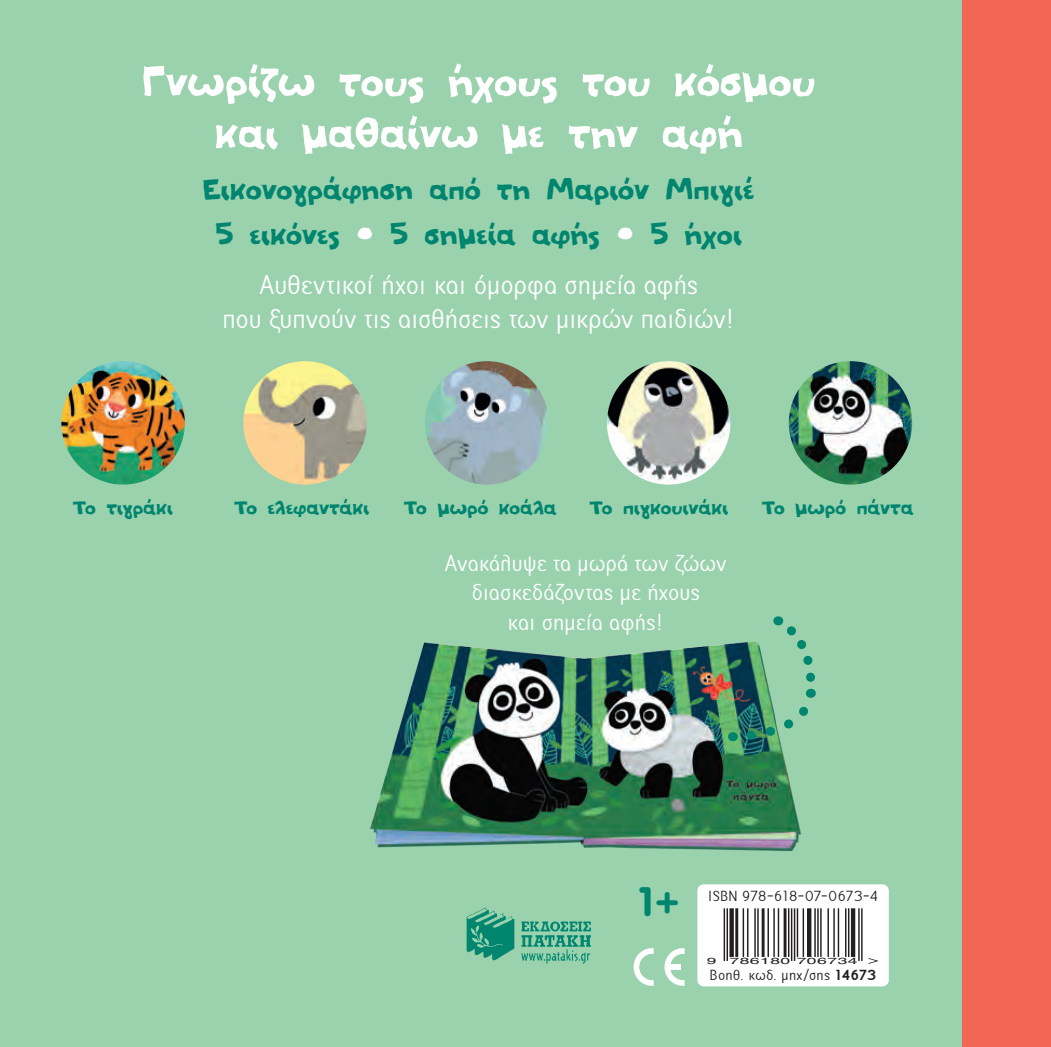
<style>
.page{position:relative;width:1051px;height:1047px;background:#9ad2ae}
.page>*{position:absolute;margin:0;border:0;box-sizing:border-box;transform-origin:0 0}
.t1{font:58.5px/51.8px "PF Amateur Flat Solid";letter-spacing:-.01em;color:#fff;text-align:center}
.t2{font:40.5px/45px "PF Amateur Flat Solid";letter-spacing:-.01em;color:#00856f;text-align:center}
.t3{font:800 40.5px "PF Futura Neu Rounded";color:#00856f}
.t4{font:29.25px/33.8px "PF Report";color:#fff;text-align:center}
.t5{font:27px "PF Amateur Flat Solid";letter-spacing:-.01em;color:#00856f}
.t6{font:24.75px/29.2px "PF Report";letter-spacing:.005em;color:#fff;text-align:center}
.t7{font:15.75px "PF Report";letter-spacing:-.015em;color:#231f20}
.t8{font:15.75px "PF Report";letter-spacing:.025em;color:#231f20}
.t9{font:9px "Helvetica";letter-spacing:.025em;color:#231f20;scale:1.97 1}
.s1{color:#fff}
.s2{font-weight:700}
</style>
<div class="page">
<div style="left:962px;top:0;width:89px;height:1047px;background:#f26656"></div>
<img style="left:370px;top:642px;width:431px;height:210px">
<img style="left:61px;top:361px;width:124px;height:123px;border-radius:62px">
<img style="left:607px;top:361px;width:123px;height:123px;border-radius:62px">
<img style="left:243px;top:361px;width:124px;height:123px;border-radius:62px">
<img style="left:788px;top:361px;width:124px;height:123px;border-radius:62px">
<img style="left:425px;top:361px;width:123px;height:123px;border-radius:62px">
<svg style="left:732px;top:616px;width:84px;height:130px"></svg>
<div style="left:697px;top:884px;width:191px;height:102px;background:#fff;border-radius:6px"></div>
<hr style="left:724px;top:908px;width:1px;height:53px;background:#231f20">
<hr style="left:726px;top:908px;width:1px;height:53px;background:#231f20">
<hr style="left:730px;top:908px;width:3px;height:49px;background:#231f20">
<hr style="left:735px;top:908px;width:3px;height:49px;background:#231f20">
<hr style="left:743px;top:908px;width:1px;height:49px;background:#231f20">
<hr style="left:747px;top:908px;width:1px;height:49px;background:#231f20">
<hr style="left:754px;top:908px;width:1px;height:49px;background:#231f20">
<hr style="left:757px;top:908px;width:1px;height:49px;background:#231f20">
<hr style="left:762px;top:908px;width:2px;height:49px;background:#231f20">
<hr style="left:767px;top:908px;width:1px;height:49px;background:#231f20">
<hr style="left:773px;top:908px;width:1px;height:49px;background:#231f20">
<hr style="left:778px;top:908px;width:1px;height:49px;background:#231f20">
<hr style="left:784px;top:908px;width:2px;height:49px;background:#231f20">
<hr style="left:788px;top:908px;width:1px;height:49px;background:#231f20">
<hr style="left:791px;top:908px;width:1px;height:53px;background:#231f20">
<hr style="left:794px;top:908px;width:1px;height:53px;background:#231f20">
<hr style="left:797px;top:908px;width:1px;height:49px;background:#231f20">
<hr style="left:802px;top:908px;width:2px;height:49px;background:#231f20">
<hr style="left:807px;top:908px;width:3px;height:49px;background:#231f20">
<hr style="left:814px;top:908px;width:1px;height:49px;background:#231f20">
<hr style="left:817px;top:908px;width:1px;height:49px;background:#231f20">
<hr style="left:820px;top:908px;width:1px;height:49px;background:#231f20">
<hr style="left:827px;top:908px;width:1px;height:49px;background:#231f20">
<hr style="left:833px;top:908px;width:1px;height:49px;background:#231f20">
<hr style="left:838px;top:908px;width:1px;height:49px;background:#231f20">
<hr style="left:845px;top:908px;width:1px;height:49px;background:#231f20">
<hr style="left:848px;top:908px;width:1px;height:49px;background:#231f20">
<hr style="left:851px;top:908px;width:3px;height:49px;background:#231f20">
<hr style="left:858px;top:908px;width:1px;height:53px;background:#231f20">
<hr style="left:861px;top:908px;width:1px;height:53px;background:#231f20">
<svg style="left:868px;top:958px;width:11px;height:6px"></svg>
<svg style="left:633px;top:948px;width:20px;height:38px"></svg>
<svg style="left:664px;top:948px;width:20px;height:38px"></svg>
<div style="left:667px;top:964px;width:14px;height:6px;background:#fff"></div>
<img style="left:466px;top:907px;width:125px;height:57px">
<h1 class="t1" style="left:142px;top:57px;width:675px">Γνωρίζω τους ήχους του κόσμου και μαθαίνω με την αφή</h1>
<h2 class="t2" style="left:203px;top:168px;width:553px">Εικονογράφηση από τη Μαριόν Μπιγιέ<br>5 εικόνες <span class="s1">·</span> 5 σημεία αφής <span class="s1">·</span> 5 ήχοι</h2>
<p class="t4" style="left:223px;top:268px;width:514px">Αυθεντικοί ήχοι και όμορφα σημεία αφής<br>που ξυπνούν τις αισθήσεις των μικρών παιδιών!</p>
<p class="t5" style="left:73px;top:493px;width:102px">Το τιγράκι</p>
<p class="t5" style="left:234px;top:493px;width:137px">Το ελεφαντάκι</p>
<p class="t5" style="left:404px;top:493px;width:511px">Το μωρό κοάλα Το πιγκουινάκι Το μωρό πάντα</p>
<p class="t6" style="left:445px;top:549px;width:283px">Ανακάλυψε τα μωρά των ζώων διασκεδάζοντας με ήχους<br>και σημεία αφής!</p>
<h2 class="t3" style="left:638px;top:876px;width:43px">1+</h2>
<p class="t7" style="left:708px;top:888px;width:172px">ISBN 978-618-07-0673-4</p>
<p class="t9" style="left:707px;top:953px;width:6px">9</p>
<p class="t9" style="left:729px;top:953px;width:67px">786180 706734</p>
<p class="t8" style="left:710px;top:966px;width:168px">Bοηθ. κωδ. μηχ/σης <span class="s2">14673</span></p>
</div>
